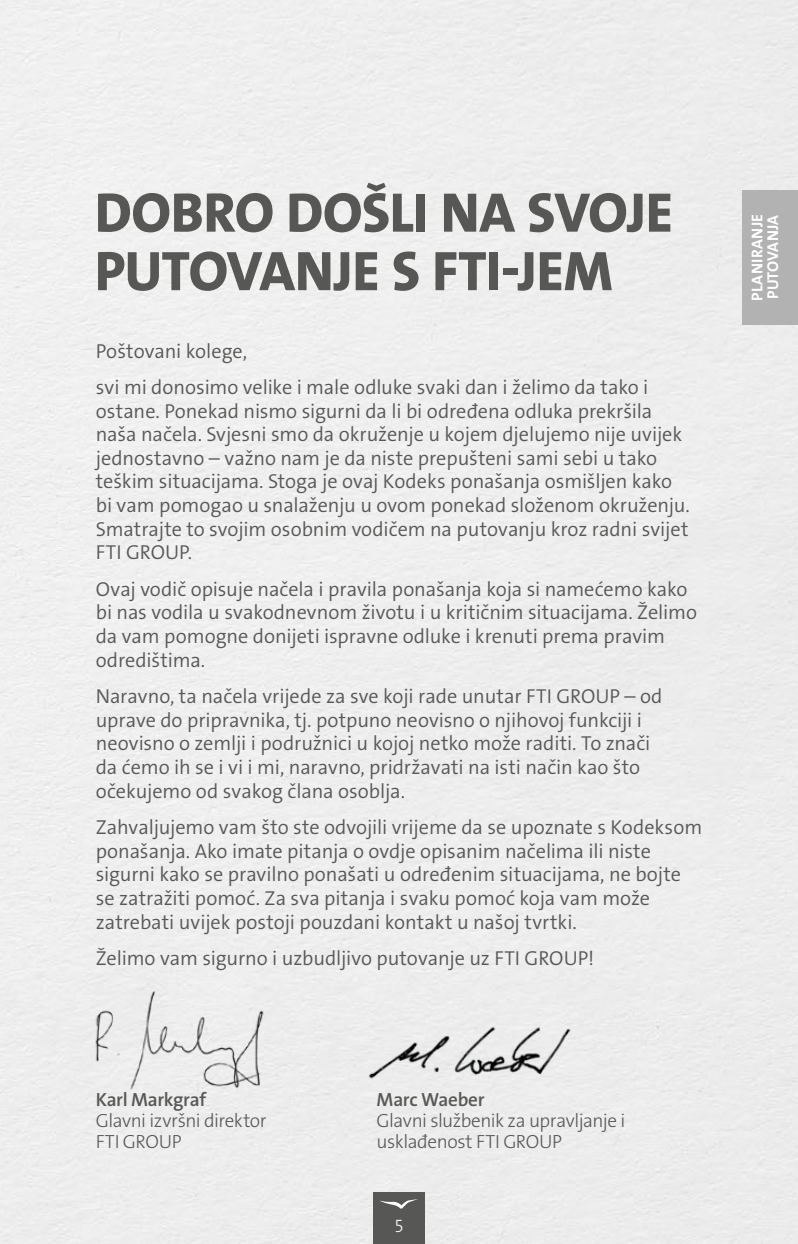
<style>
.page{position:relative;width:798px;height:1244px;background:#fff}
.page>*{position:absolute;margin:0;border:0;box-sizing:border-box;transform-origin:0 0}
.t1{font:800 56.25px/58.5px "The Sans Os F";letter-spacing:-.01em;color:#575756}
.t2{font:300 20.25px/23.6px "The Sans Os F";letter-spacing:-.005em;color:#575756}
.t3{font:300 19.12px/21.4px "The Sans Os F";letter-spacing:-.025em;color:#575756}
.t4{font:600 19.12px "The Sans Os F";letter-spacing:-.015em;color:#575756}
.t5{font:300 18px "The Sans Os F";color:#fff}
.t6{font:700 15.75px/15.8px "The Sans Os F";letter-spacing:.02em;color:#fff}
</style>
<div class="page">
<div style="left:1px;top:0;width:796px;height:1244px;background:#ededed"></div>
<svg style="left:0;top:0;width:1px;height:1244px"></svg>
<img style="left:350px;top:1007px;width:242px;height:93px">
<div style="left:373px;top:1193px;width:51px;height:51px;background:#575756"></div>
<svg style="left:380px;top:1199px;width:38px;height:9px"></svg>
<div style="left:742px;top:190px;width:55px;height:134px;background:#b3b2b2"></div>
<img style="left:47px;top:977px;width:237px;height:127px">
<h1 class="t1" style="left:95px;top:184px;width:579px">DOBRO DOŠLI NA SVOJE<br>PUTOVANJE S FTI-JEM</h1>
<p class="t2" style="left:96px;top:333px;width:554px;line-height:36.4px">Poštovani kolege,<br>svi mi donosimo velike i male odluke svaki dan i želimo da tako i</p>
<p class="t2" style="left:96px;top:399px;width:595px">ostane. Ponekad nismo sigurni da li bi određena odluka prekršila naša načela. Svjesni smo da okruženje u kojem djelujemo nije uvijek jednostavno – važno nam je da niste prepušteni sami sebi u tako teškim situacijama. Stoga je ovaj Kodeks ponašanja osmišljen kako bi vam pomogao u snalaženju u ovom ponekad složenom okruženju.<br>Smatrajte to svojim osobnim vodičem na putovanju kroz radni svijet FTI GROUP.</p>
<p class="t2" style="left:96px;top:577px;width:602px">Ovaj vodič opisuje načela i pravila ponašanja koja si namećemo kako bi nas vodila u svakodnevnom životu i u kritičnim situacijama. Želimo da vam pomogne donijeti ispravne odluke i krenuti prema pravim odredištima.</p>
<p class="t2" style="left:96px;top:684px;width:568px">Naravno, ta načela vrijede za sve koji rade unutar FTI GROUP – od uprave do pripravnika, tj. potpuno neovisno o njihovoj funkciji i neovisno o zemlji i podružnici u kojoj netko može raditi. To znači da ćemo ih se i vi i mi, naravno, pridržavati na isti način kao što očekujemo od svakog člana osoblja.</p>
<p class="t2" style="left:96px;top:815px;width:607px">Zahvaljujemo vam što ste odvojili vrijeme da se upoznate s Kodeksom ponašanja. Ako imate pitanja o ovdje opisanim načelima ili niste sigurni kako se pravilno ponašati u određenim situacijama, ne bojte se zatražiti pomoć. Za sva pitanja i svaku pomoć koja vam može zatrebati uvijek postoji pouzdani kontakt u našoj tvrtki.</p>
<p class="t2" style="left:96px;top:946px;width:500px">Želimo vam sigurno i uzbudljivo putovanje uz FTI GROUP!</p>
<p class="t4" style="left:96px;top:1087px;width:112px">Karl Markgraf</p>
<p class="t3" style="left:96px;top:1110px;width:172px">Glavni izvršni direktor<br>FTI GROUP</p>
<p class="t4" style="left:376px;top:1087px;width:109px">Marc Waeber</p>
<p class="t3" style="left:376px;top:1110px;width:250px">Glavni službenik za upravljanje i usklađenost FTI GROUP</p>
<p class="t5" style="left:394px;top:1214px;width:10px">5</p>
<p class="t6" style="left:749px;top:300px;width:88px;rotate:-90deg">PLANIRANJE<br>PUTOVANJA</p>
</div>
